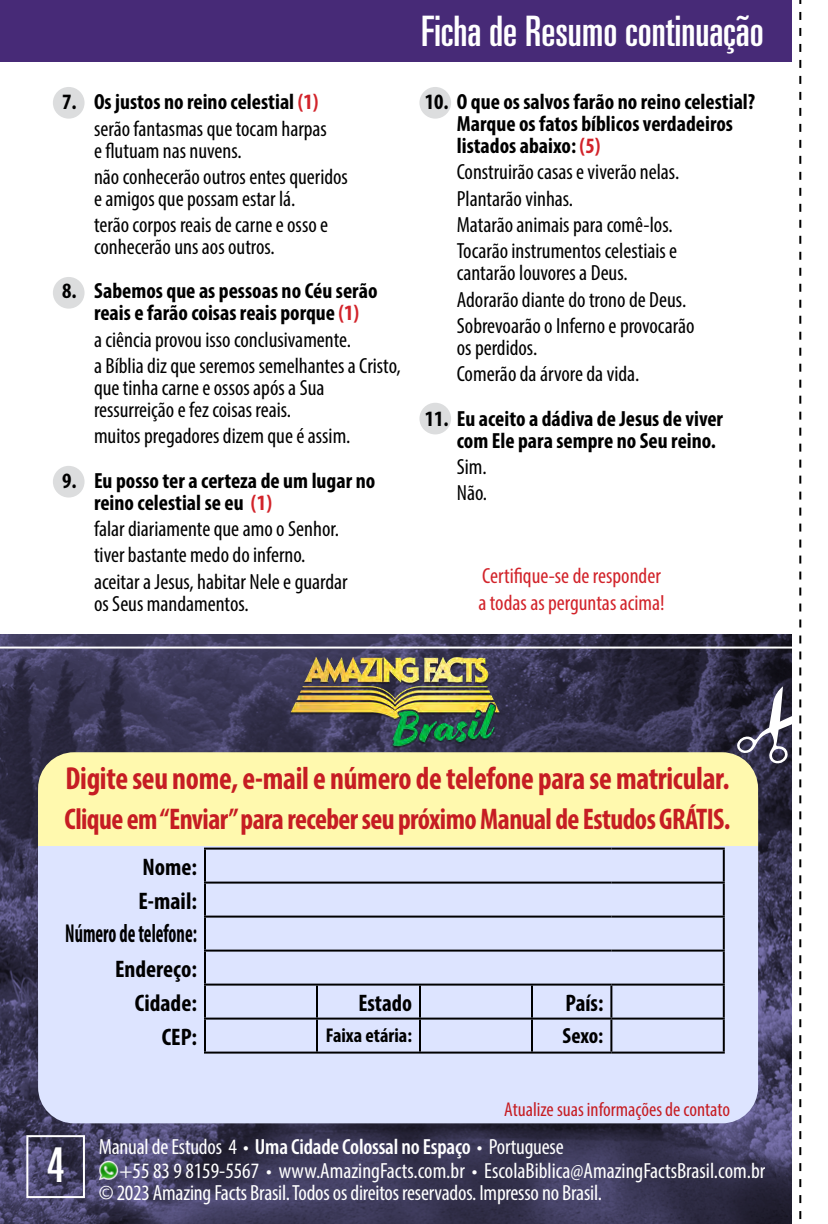
<style>
.page{position:relative;width:828px;height:1224px;background:#fff}
.page>*{position:absolute;margin:0;border:0;box-sizing:border-box;transform-origin:0 0}
.t1{font:ultra-condensed 48px "Univers";color:#fff}
.t2{font:ultra-condensed 42px "Univers";color:#fff}
.t3{font:700 condensed 32px "Myriad Pro";letter-spacing:-.01em;color:#c61d23;scale:.95 1}
.t4{font:700 condensed 30px "Myriad Pro";letter-spacing:-.02em;color:#c61d23;scale:.95 1}
.t5{font:700 condensed 26px "Myriad Pro";color:#000;scale:.71 1}
.t6{font:700 condensed 24px/34px "Myriad Pro";color:#000}
.t7{font:700 condensed 24px "Myriad Pro";color:#000;scale:.96 1}
.t8{font:condensed 22px/26.4px "Myriad Pro";color:#000}
.t9{font:700 condensed 22px/22px "Myriad Pro";color:#000}
.t10{font:condensed 22px/24px "Myriad Pro";letter-spacing:-.01em;color:#fff}
.t11{font:condensed 22px/26.4px "Myriad Pro";color:#d2232a}
.t12{font:condensed 20px "Myriad Pro";color:#c61d23}
.t13{font:700 condensed 20px "Myriad Pro";color:#000}
.s1{font-weight:700}
.s2{font-weight:700;color:#d2232a}
.s3{color:#d2232a}
.s4{font-weight:600}
</style>
<div class="page">
<svg style="left:0;top:634px;width:792px;height:590px;background:#3a3754"></svg>
<div style="left:0;top:0;width:792px;height:62px;background:#472a77"></div>
<div style="left:419px;top:87px;width:32px;height:32px;background:#dcddde;border-radius:50%"></div>
<div style="left:419px;top:403px;width:32px;height:31px;background:#dcddde;border-radius:50%"></div>
<div style="left:53px;top:87px;width:32px;height:32px;background:#dcddde;border-radius:50%"></div>
<div style="left:53px;top:277px;width:32px;height:32px;background:#dcddde;border-radius:50%"></div>
<div style="left:53px;top:466px;width:32px;height:32px;background:#dcddde;border-radius:50%"></div>
<svg style="left:799px;top:0;width:2px;height:1220px"></svg>
<div style="left:26px;top:1135px;width:59px;height:63px;border:2px solid #fff"></div>
<svg style="left:736px;top:686px;width:56px;height:78px"></svg>
<hr style="left:0;top:647px;width:792px;height:2px;background:#fff">
<img style="left:289px;top:649px;width:213px;height:101px">
<img style="left:99px;top:1160px;width:20px;height:20px">
<div style="left:38px;top:760px;width:720px;height:363px;background:#dde4ff;border-radius:36px"></div>
<div style="left:38px;top:752px;width:720px;height:157px;background:#fff9ae;border-radius:36px"></div>
<svg style="left:38px;top:846px;width:720px;height:63px;background:#d2d9f3"></svg>
<svg style="left:54px;top:849px;width:669px;height:203px"></svg>
<div style="left:317px;top:1019px;width:103px;height:34px;background:#dde4ff"></div>
<hr style="left:204px;top:848px;width:113px;height:2px;background:#000">
<hr style="left:204px;top:850px;width:2px;height:32px;background:#000">
<hr style="left:317px;top:848px;width:103px;height:2px;background:#000">
<hr style="left:420px;top:848px;width:112px;height:2px;background:#000">
<hr style="left:532px;top:848px;width:79px;height:2px;background:#000">
<hr style="left:611px;top:848px;width:114px;height:2px;background:#000">
<hr style="left:723px;top:850px;width:2px;height:32px;background:#000">
<hr style="left:204px;top:882px;width:113px;height:2px;background:#000">
<hr style="left:204px;top:884px;width:2px;height:32px;background:#000">
<hr style="left:317px;top:882px;width:103px;height:2px;background:#000">
<hr style="left:420px;top:882px;width:112px;height:2px;background:#000">
<hr style="left:532px;top:882px;width:79px;height:2px;background:#000">
<hr style="left:611px;top:882px;width:114px;height:2px;background:#000">
<hr style="left:723px;top:884px;width:2px;height:32px;background:#000">
<hr style="left:204px;top:916px;width:113px;height:2px;background:#000">
<hr style="left:204px;top:918px;width:2px;height:32px;background:#000">
<hr style="left:317px;top:916px;width:103px;height:2px;background:#000">
<hr style="left:420px;top:916px;width:112px;height:2px;background:#000">
<hr style="left:532px;top:916px;width:79px;height:2px;background:#000">
<hr style="left:611px;top:916px;width:114px;height:2px;background:#000">
<hr style="left:723px;top:918px;width:2px;height:32px;background:#000">
<hr style="left:204px;top:950px;width:113px;height:2px;background:#000">
<hr style="left:204px;top:952px;width:2px;height:32px;background:#000">
<hr style="left:317px;top:950px;width:103px;height:2px;background:#000">
<hr style="left:420px;top:950px;width:112px;height:2px;background:#000">
<hr style="left:532px;top:950px;width:79px;height:2px;background:#000">
<hr style="left:611px;top:950px;width:114px;height:2px;background:#000">
<hr style="left:723px;top:952px;width:2px;height:32px;background:#000">
<hr style="left:611px;top:984px;width:114px;height:2px;background:#000">
<hr style="left:723px;top:986px;width:2px;height:32px;background:#000">
<hr style="left:611px;top:1018px;width:114px;height:2px;background:#000">
<hr style="left:723px;top:1020px;width:2px;height:32px;background:#000">
<hr style="left:611px;top:1052px;width:114px;height:2px;background:#000">
<hr style="left:420px;top:984px;width:112px;height:2px;background:#000">
<hr style="left:532px;top:984px;width:79px;height:2px;background:#000">
<hr style="left:531px;top:986px;width:2px;height:32px;background:#000">
<hr style="left:610px;top:986px;width:2px;height:32px;background:#000">
<hr style="left:420px;top:1018px;width:112px;height:2px;background:#000">
<hr style="left:532px;top:1018px;width:79px;height:2px;background:#000">
<hr style="left:531px;top:1020px;width:2px;height:32px;background:#000">
<hr style="left:610px;top:1020px;width:2px;height:32px;background:#000">
<hr style="left:420px;top:1052px;width:112px;height:2px;background:#000">
<hr style="left:532px;top:1052px;width:79px;height:2px;background:#000">
<hr style="left:204px;top:984px;width:113px;height:2px;background:#000">
<hr style="left:204px;top:986px;width:2px;height:32px;background:#000">
<hr style="left:317px;top:984px;width:103px;height:2px;background:#000">
<hr style="left:316px;top:986px;width:2px;height:32px;background:#000">
<hr style="left:419px;top:986px;width:2px;height:32px;background:#000">
<hr style="left:204px;top:1018px;width:113px;height:2px;background:#000">
<hr style="left:204px;top:1020px;width:2px;height:32px;background:#000">
<hr style="left:317px;top:1018px;width:103px;height:2px;background:#000">
<hr style="left:316px;top:1020px;width:2px;height:32px;background:#000">
<hr style="left:419px;top:1020px;width:2px;height:32px;background:#000">
<hr style="left:204px;top:1052px;width:113px;height:2px;background:#000">
<hr style="left:317px;top:1052px;width:103px;height:2px;background:#000">
<p class="t8" style="left:94px;top:88px;width:234px;text-indent:-32px"><span class="s1">7. Os justos no reino celestial</span> <span class="s2">(1) </span>serão fantasmas que tocam harpas</p>
<p class="t8" style="left:94px;top:137px;width:256px">e flutuam nas nuvens.<br>não conhecerão outros entes queridos</p>
<p class="t8" style="left:94px;top:185px;width:236px">e amigos que possam estar lá. terão corpos reais de carne e osso e</p>
<p class="t8" style="left:94px;top:233px;width:182px">conhecerão uns aos outros.</p>
<p class="t9" style="left:94px;top:280px;width:285px;text-indent:-32px">8. Sabemos que as pessoas no Céu serão reais e farão coisas reais porque <span class="s3">(1)</span></p>
<p class="t8" style="left:94px;top:326px;width:308px">a ciência provou isso conclusivamente.<br>a Bíblia diz que seremos semelhantes a Cristo,</p>
<p class="t8" style="left:94px;top:377px;width:232px;line-height:22px">que tinha carne e ossos após a Sua ressurreição e fez coisas reais.</p>
<p class="t8" style="left:94px;top:423px;width:258px">muitos pregadores dizem que é assim.</p>
<p class="t9" style="left:94px;top:469px;width:283px;text-indent:-32px">9. Eu posso ter a certeza de um lugar no reino celestial se eu <span class="s3">(1)</span></p>
<p class="t8" style="left:94px;top:515px;width:255px">falar diariamente que amo o Senhor. tiver bastante medo do inferno. aceitar a Jesus, habitar Nele e guardar</p>
<p class="t8" style="left:94px;top:590px;width:156px">os Seus mandamentos.</p>
<h2 class="t2" style="left:421px;top:7px;width:344px">Ficha de Resumo continuação</h2>
<p class="t9" style="left:457px;top:90px;width:300px;text-indent:-32px">10. O que os salvos farão no reino celestial?<br>Marque os fatos bíblicos verdadeiros listados abaixo: <span class="s3">(5)</span></p>
<p class="t8" style="left:457px;top:159px;width:224px">Construirão casas e viverão nelas.<br>Plantarão vinhas.<br>Matarão animais para comê-los.<br>Tocarão instrumentos celestiais e</p>
<p class="t8" style="left:457px;top:260px;width:239px">cantarão louvores a Deus.<br>Adorarão diante do trono de Deus.<br>Sobrevoarão o Inferno e provocarão</p>
<p class="t8" style="left:457px;top:334px;width:184px">os perdidos.<br>Comerão da árvore da vida.</p>
<p class="t9" style="left:457px;top:407px;width:268px;text-indent:-32px">11. Eu aceito a dádiva de Jesus de viver com Ele para sempre no Seu reino.</p>
<p class="t8" style="left:457px;top:453px;width:32px">Sim.<br>Não.</p>
<p class="t11" style="left:478px;top:563px;width:188px">Certifique-se de responder a todas as perguntas acima!</p>
<h3 class="t3" style="left:65px;top:758px;width:701px">Digite seu nome, e-mail e número de telefone para se matricular.</h3>
<h3 class="t4" style="left:64px;top:800px;width:703px">Clique em “Enviar” para receber seu próximo Manual de Estudos GRÁTIS.</h3>
<p class="t6" style="left:139px;top:849px;width:60px">Nome:<br>E-mail:</p>
<p class="t5" style="left:65px;top:917px;width:187px">Número de telefone:</p>
<p class="t6" style="left:115px;top:951px;width:83px;text-align:right">Endereço:<br>Cidade:</p>
<p class="t7" style="left:358px;top:988px;width:57px">Estado</p>
<p class="t7" style="left:566px;top:988px;width:41px">País:</p>
<p class="t6" style="left:162px;top:1019px;width:37px">CEP:</p>
<p class="t13" style="left:326px;top:1022px;width:88px">Faixa etária:</p>
<p class="t9" style="left:563px;top:1024px;width:42px">Sexo:</p>
<h1 class="t1" style="left:47px;top:1138px;width:19px">4</h1>
<p class="t12" style="left:504px;top:1097px;width:227px">Atualize suas informações de contato</p>
<p class="t10" style="left:120px;top:1134px;width:647px;text-indent:-21px">Manual de Estudos 4 • <span class="s4">Uma Cidade Colossal no Espaço</span> • Portuguese<br>+55 83 9 8159-5567 • www.AmazingFacts.com.br • EscolaBiblica@AmazingFactsBrasil.com.br</p>
<p class="t10" style="left:99px;top:1180px;width:505px">© 2023 Amazing Facts Brasil. Todos os direitos reservados. Impresso no Brasil.</p>
</div>
